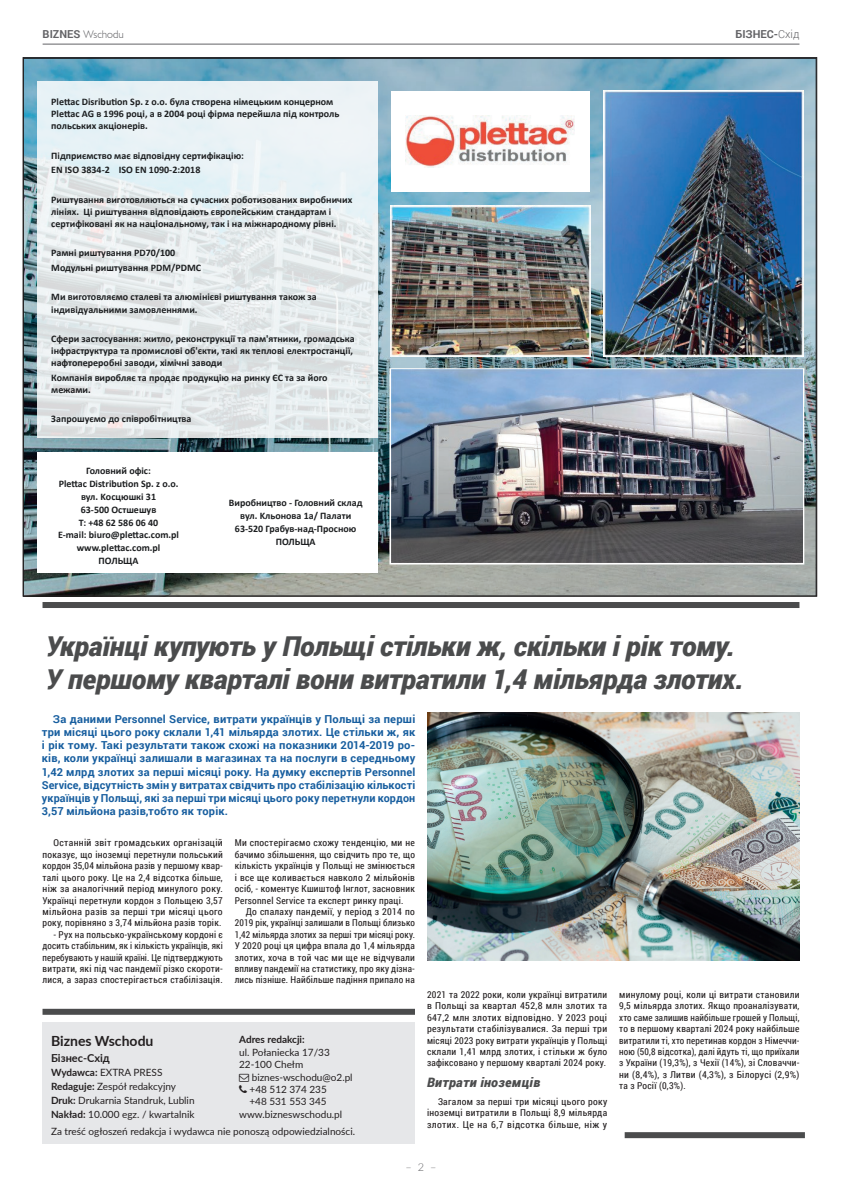
<style>
.page{position:relative;width:842px;height:1191px;background:#fff}
.page>*{position:absolute;margin:0;border:0;box-sizing:border-box;transform-origin:0 0}
.tytuł{font:italic 900 27.4px/32.9px "Roboto";letter-spacing:-.005em;color:#4b4c4d}
.t1{font:700 14px "Lato";color:#231f20}
.śródtytuł{font:italic 900 13px "Roboto";letter-spacing:.025em;color:#4b4c4d}
.lead{font:700 11px/13.2px "Roboto";letter-spacing:.01em;color:#175e9f;text-align:justify}
.t2{font:300 11px "Humanist 521 BT";color:#636366}
.t3{font:700 11px "Roboto";color:#636366}
.t4{font:700 11px "Lato";color:#231f20}
.t5{font:300 11px "Lato";color:#636366}
.t6{font:700 10px/12.9px "Calibri";color:#1c1e20}
.t7{font:10px "Lato";color:#231f20}
.t8{font:700 10px "Lato";color:#231f20}
._002_Akapit_zwykły{font:9.5px/11.4px "Roboto Condensed";letter-spacing:.025em;color:#231f20;text-align:justify}
._002_Akapit_zwykły-2{font:9.5px/11.4px "Roboto Condensed";letter-spacing:.025em;color:#231f20;text-align:justify;scale:1.04 1}
.s1{font-family:"Roboto";font-weight:700}
.s2{font-weight:300}
.s3{font-weight:700}
</style>
<div class="page">
<hr style="left:43px;top:44px;width:756px;height:1px;background:#636366">
<div style="left:43px;top:1022px;width:372px;height:122px;background:#e6e7e9"></div>
<div style="left:43px;top:1008px;width:372px;height:6px;background:#4b4c4d"></div>
<div style="left:625px;top:1132px;width:180px;height:6px;background:#4b4c4d"></div>
<div style="left:43px;top:602px;width:756px;height:6px;background:#4b4c4d"></div>
<img style="left:25px;top:59px;width:790px;height:535px">
<img style="left:427px;top:712px;width:372px;height:248px">
<p class="t2" style="left:43px;top:27px;width:83px"><span class="s1">BIZNES</span> Wschodu</p>
<p class="t3" style="left:735px;top:26px;width:66px">БІЗНЕС-<span class="s2">Схід</span></p>
<p class="t6" style="left:51px;top:95px;width:290px;line-height:12.2px">Plettac Disribution Sp. z o.o. була створена німецьким концерном<br>Plettac AG в 1996 році, а в 2004 році фірма перейшла під контроль польських акціонерів.</p>
<p class="t6" style="left:51px;top:148px;width:194px;line-height:14.6px">Підприємство має відповідну сертифікацію:<br>EN ISO 3834-2 ISO EN 1090-2:2018</p>
<p class="t6" style="left:51px;top:193px;width:303px;line-height:12.2px">Риштування виготовляються на сучасних роботизованих виробничих лініях. Ці риштування відповідають європейським стандартам і сертифіковані як на національному, так і на міжнародному рівні.</p>
<p class="t6" style="left:51px;top:246px;width:151px;line-height:14.6px">Рамні риштування PD70/100<br>Модульні риштування PDM/PDMC</p>
<p class="t6" style="left:51px;top:291px;width:267px;line-height:12.2px">Ми виготовляємо сталеві та алюмінієві риштування також за індивідуальними замовленнями.</p>
<p class="t6" style="left:51px;top:332px;width:305px;line-height:12.2px">Сфери застосування: житло, реконструкції та пам'ятники, громадська інфраструктура та промислові об'єкти, такі як теплові електростанції, нафтопереробні заводи, хімічні заводи</p>
<p class="t6" style="left:51px;top:371px;width:278px;line-height:12.2px">Компанія виробляє та продає продукцію на ринку ЄС та за його межами.</p>
<p class="t6" style="left:51px;top:412px;width:142px">Запрошуємо до співробітництва</p>
<p class="t6" style="left:58px;top:464px;width:122px;text-align:center">Головний офіс:<br>Plettac Distribution Sp. z o.o. вул. Kосцюшкі 31<br>63-500 Oстшешув<br>T: +48 62 586 06 40<br>E-mail: biuro@plettac.com.pl www.plettac.com.pl<br>ПОЛЬЩA</p>
<p class="t6" style="left:229px;top:496px;width:135px;text-align:center">Виробництво - Головний склад вул. Kльоновa 1a/ Палати<br>63-520 Грабув-над-Просною<br>ПОЛЬЩA</p>
<p class="tytuł" style="left:45px;top:629px;width:700px">Українці купують у Польщі стільки ж, скільки і рік тому.<br>У першому кварталі вони витратили 1,4 мільярда злотих.</p>
<p class="lead" style="left:42px;top:712px;width:375px;text-indent:11px">За даними Personnel Service, витрати українців у Польщі за перші три місяці цього року склали 1,41 мільярда злотих. Це стільки ж, як і рік тому. Такі результати також схожі на показники 2014-2019 ро&shy;ків, коли українці залишали в магазинах та на послуги в середньому 1,42 млрд злотих за перші місяці року. На думку експертів Personnel Service, відсутність змін у витратах свідчить про стабілізацію кількості українців у Польщі, які за перші три місяці цього року перетнули кордон 3,57 мільйона разів,тобто як торік.</p>
<p class="_002_Akapit_zwykły-2" style="left:43px;top:837px;width:175px;text-indent:11px">Останній звіт громадських організацій показує, що іноземці перетнули польський кордон 35,04 мільйона разів у першому квар&shy;талі цього року. Це на 2,4 відсотка більше, ніж за аналогічний період минулого року.<br>Українці перетнули кордон з Польщею 3,57 мільйона разів за перші три місяці цього року, порівняно з 3,74 мільйона разів торік.</p>
<p class="_002_Akapit_zwykły" style="left:43px;top:928px;width:182px;text-indent:11px">- Рух на польсько-українському кордоні є досить стабільним, як і кількість українців, які перебувають у нашій країні. Це підтверджують витрати, які під час пандемії різко скороти&shy;лися, а зараз спостерігається стабілізація.</p>
<p class="_002_Akapit_zwykły" style="left:235px;top:837px;width:182px">Ми спостерігаємо схожу тенденцію, ми не бачимо збільшення, що свідчить про те, що кількість українців у Польщі не змінюється і все ще коливається навколо 2 мільйонів осіб, - коментує Кшиштоф Інглот, засновник Personnel Service та експерт ринку праці.</p>
<p class="_002_Akapit_zwykły" style="left:235px;top:905px;width:182px;text-indent:11px">До спалаху пандемії, у період з 2014 по 2019 рік, українці залишали в Польщі близько 1,42 мільярда злотих за перші три місяці року.<br>У 2020 році ця цифра впала до 1,4 мільярда злотих, хоча в той час ми ще не відчували впливу пандемії на статистику, про яку дізна&shy;лись пізніше. Найбільше падіння припало на</p>
<p class="t8" style="left:239px;top:1032px;width:67px">Adres redakcji:</p>
<p class="t7" style="left:239px;top:1044px;width:92px">ul. Połaniecka 17/33</p>
<p class="t7" style="left:239px;top:1057px;width:66px">22-100 Chełm</p>
<p class="t7" style="left:252px;top:1069px;width:102px">biznes-wschodu@o2.pl</p>
<p class="t7" style="left:250px;top:1082px;width:79px">+48 512 374 235</p>
<p class="t7" style="left:249px;top:1094px;width:79px">+48 531 553 345</p>
<p class="t7" style="left:239px;top:1107px;width:105px">www.bizneswschodu.pl</p>
<p class="t7" style="left:51px;top:1124px;width:305px">Za treść ogłoszeń redakcja i wydawca nie ponoszą odpowiedzialności.</p>
<p class="t1" style="left:51px;top:1031px;width:104px">Biznes Wschodu</p>
<p class="t4" style="left:51px;top:1049px;width:60px">Бізнес-Схід</p>
<p class="t7" style="left:51px;top:1065px;width:113px"><span class="s3">Wydawca:</span> EXTRA PRESS</p>
<p class="t7" style="left:51px;top:1079px;width:126px"><span class="s3">Redaguje:</span> Zespół redakcyjny</p>
<p class="t7" style="left:51px;top:1093px;width:145px"><span class="s3">Druk:</span> Drukarnia Standruk, Lublin</p>
<p class="t7" style="left:51px;top:1107px;width:145px"><span class="s3">Nakład:</span> 10.000 egz. / kwartalnik</p>
<p class="_002_Akapit_zwykły" style="left:427px;top:988px;width:182px">2021 та 2022 роки, коли українці витратили в Польщі за квартал 452,8 млн злотих та 647,2 млн злотих відповідно. У 2023 році результати стабілізувалися. За перші три місяці 2023 року витрати українців у Польщі склали 1,41 млрд злотих, і стільки ж було зафіксовано у першому кварталі 2024 року.</p>
<p class="śródtytuł" style="left:427px;top:1073px;width:115px">Витрати іноземців</p>
<p class="_002_Akapit_zwykły" style="left:427px;top:1095px;width:182px;text-indent:11px">Загалом за перші три місяці цього року іноземці витратили в Польщі 8,9 мільярда злотих. Це на 6,7 відсотка більше, ніж у</p>
<p class="t5" style="left:405px;top:1159px;width:33px">– 2 –</p>
<p class="_002_Akapit_zwykły" style="left:619px;top:988px;width:182px">минулому році, коли ці витрати становили 9,5 мільярда злотих. Якщо проаналізувати, хто саме залишив найбільше грошей у Польщі, то в першому кварталі 2024 року найбільше витратили ті, хто перетинав кордон з Німеччи&shy;ною (50,8 відсотка), далі йдуть ті, що приїхали з України (19,3%), з Чехії (14%), зі Словаччи&shy;ни (8,4%), з Литви (4,3%), з Білорусі (2,9%) та з Росії (0,3%).</p>
</div>
